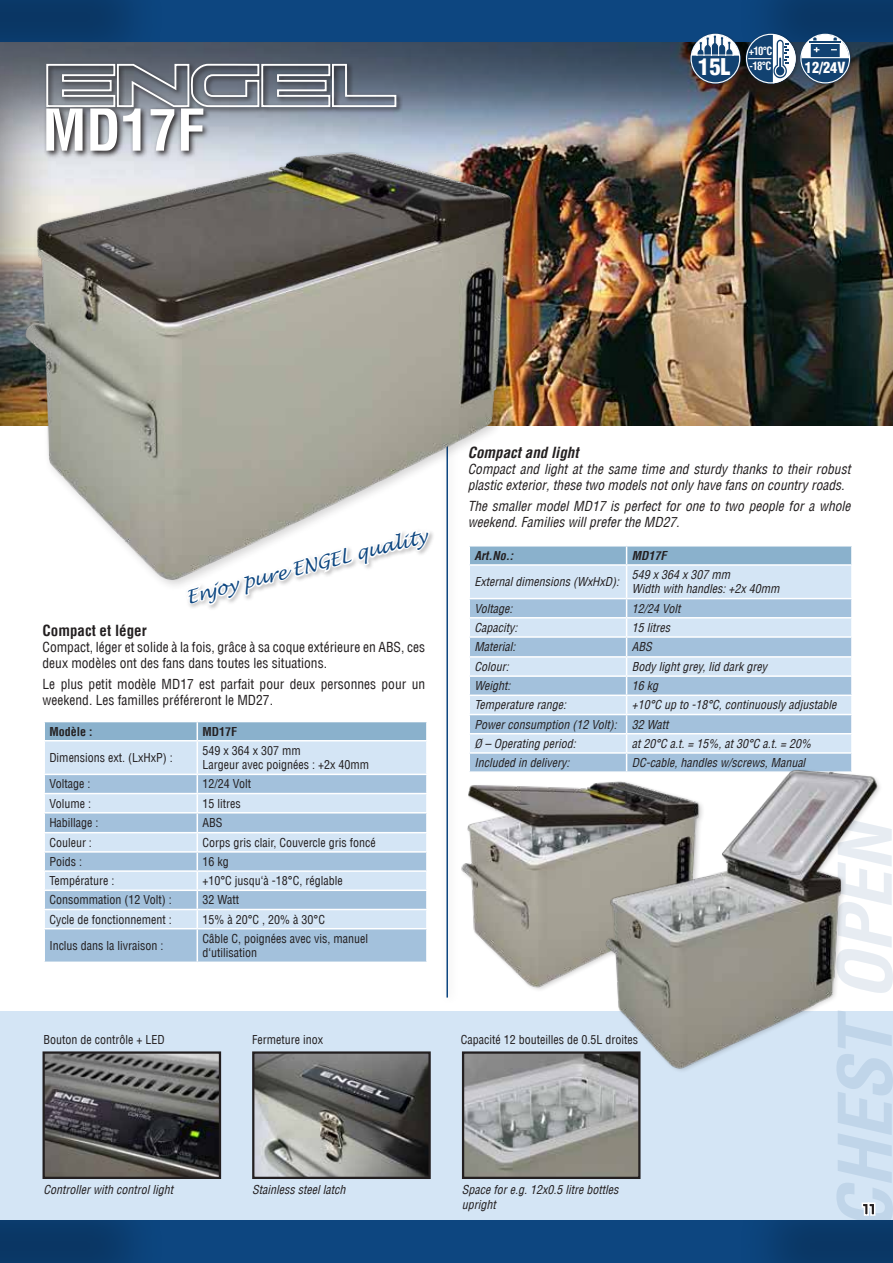
<style>
.page{position:relative;width:893px;height:1263px;background:#fff}
.page>*{position:absolute;margin:0;border:0;box-sizing:border-box;transform-origin:0 0}
.t1{font:700 condensed 56.25px "Helvetica LT";color:#fff}
.t2{font:italic 18.15px "TR Lucida Handwriting";color:#0d4680}
.t3{font:italic 700 condensed 15px "Helvetica LT";color:#231f20}
.t4{font:700 condensed 15px "Helvetica LT";color:#231f20}
.t5{font:900 condensed 15px "Helvetica LT";color:#fff;scale:.95 1}
.t6{font:italic condensed 13.5px/16.2px "Helvetica LT";color:#231f20}
.t7{font:condensed 13.5px/16.2px "Helvetica LT";color:#231f20}
.t8{font:italic condensed 12px/14.4px "Helvetica LT";color:#231f20}
.t9{font:condensed 12px/14.4px "Helvetica LT";color:#231f20}
.t10{font:italic 700 condensed 12px "Helvetica LT";color:#231f20}
.t11{font:700 condensed 12px "Helvetica LT";color:#231f20}
.t12{font:700 condensed 11.25px/15px "Helvetica LT";color:#fff;text-align:right;scale:.95 1}
.s1{font-weight:900;font-size:22.5px}
</style>
<div class="page">
<div style="left:0;top:0;width:893px;height:44px;background:#231f20;opacity:.3"></div>
<div style="left:0;top:40px;width:893px;height:385px;background:#231f20;opacity:.6"></div>
<div style="left:0;top:1011px;width:893px;height:223px;background:#d4e5f5"></div>
<div style="left:0;top:1218px;width:893px;height:45px;background:#231f20;opacity:.3"></div>
<svg style="left:861px;top:1202px;width:15px;height:14px"></svg>
<img style="left:46px;top:1054px;width:172px;height:122px">
<div style="left:43px;top:1051px;width:178px;height:128px;border:2px solid #231f20"></div>
<img style="left:255px;top:1054px;width:173px;height:122px">
<div style="left:252px;top:1051px;width:179px;height:128px;border:2px solid #231f20"></div>
<img style="left:465px;top:1054px;width:172px;height:122px">
<div style="left:462px;top:1051px;width:178px;height:128px;border:2px solid #231f20"></div>
<svg style="left:44px;top:61px;width:359px;height:53px;background:#6b7482"></svg>
<svg style="left:45px;top:63px;width:352px;height:45px;background:#7f858f"></svg>
<svg style="left:43px;top:106px;width:168px;height:35px;background:#76787e"></svg>
<hr style="left:446px;top:442px;width:2px;height:555px;background:#0d4680">
<svg style="left:188px;top:594px;width:65px;height:15px"></svg>
<img style="left:10px;top:141px;width:528px;height:453px">
<div style="left:45px;top:929px;width:381px;height:32px;background:#a3c1dc"></div>
<hr style="left:197px;top:929px;width:1px;height:32px;background:#fff">
<svg style="left:44px;top:721px;width:383px;height:207px;background:#c0d6e9"></svg>
<img style="left:461px;top:782px;width:140px;height:208px">
<hr style="left:468px;top:545px;width:159px;height:1px;background:#fff">
<svg style="left:468px;top:546px;width:384px;height:225px;background:#bfd5e9"></svg>
<div style="left:690px;top:33px;width:163px;height:54px;background:#231f20;opacity:.4"></div>
<svg style="left:691px;top:34px;width:49px;height:49px"></svg>
<svg style="left:746px;top:34px;width:104px;height:49px"></svg>
<hr style="left:691px;top:55px;width:48px;height:1px;background:#fff">
<img style="left:601px;top:757px;width:279px;height:314px">
<h1 class="t1" style="left:43px;top:95px;width:164px">MD17F</h1>
<p class="t12" style="left:698px;top:44px;width:80px">+10°C<br><span class="s1">15L</span> -18°C</p>
<p class="t5" style="left:805px;top:58px;width:44px">12/24V</p>
<h2 class="t2" style="left:183px;top:585px;width:249px;rotate:-14deg">Enjoy pure ENGEL quality</h2>
<p class="t4" style="left:43px;top:621px;width:106px">Compact et léger</p>
<p class="t7" style="left:43px;top:639px;width:384px">Compact, léger et solide à la fois, grâce à sa coque extérieure en ABS, ces deux modèles ont des fans dans toutes les situations.</p>
<p class="t7" style="left:43px;top:675px;width:384px">Le plus petit modèle MD17 est parfait pour deux personnes pour un weekend. Les familles préféreront le MD27.</p>
<p class="t11" style="left:49px;top:724px;width:45px">Modèle :</p>
<p class="t11" style="left:202px;top:724px;width:36px">MD17F</p>
<p class="t9" style="left:49px;top:750px;width:125px">Dimensions ext. (LxHxP) :</p>
<p class="t9" style="left:202px;top:743px;width:168px">549 x 364 x 307 mm<br>Largeur avec poignées : +2x 40mm</p>
<p class="t9" style="left:49px;top:777px;width:43px">Voltage :</p>
<p class="t9" style="left:202px;top:777px;width:50px">12/24 Volt</p>
<p class="t9" style="left:49px;top:796px;width:43px">Volume :</p>
<p class="t9" style="left:202px;top:796px;width:40px">15 litres</p>
<p class="t9" style="left:49px;top:815px;width:51px">Habillage :</p>
<p class="t9" style="left:202px;top:815px;width:22px">ABS</p>
<p class="t9" style="left:49px;top:835px;width:44px">Couleur :</p>
<p class="t9" style="left:202px;top:835px;width:175px">Corps gris clair, Couvercle gris foncé</p>
<p class="t9" style="left:49px;top:854px;width:34px">Poids :</p>
<p class="t9" style="left:202px;top:854px;width:28px">16 kg</p>
<p class="t9" style="left:49px;top:873px;width:67px">Température :</p>
<p class="t9" style="left:202px;top:873px;width:142px">+10°C jusqu‘à -18°C, réglable</p>
<p class="t9" style="left:49px;top:893px;width:124px">Consommation (12 Volt) :</p>
<p class="t9" style="left:202px;top:893px;width:38px">32 Watt</p>
<p class="t9" style="left:49px;top:912px;width:124px">Cycle de fonctionnement :</p>
<p class="t9" style="left:202px;top:912px;width:124px">15% à 20°C , 20% à 30°C</p>
<p class="t9" style="left:49px;top:938px;width:116px">Inclus dans la livraison :</p>
<p class="t9" style="left:202px;top:931px;width:167px">Câble C, poignées avec vis, manuel d‘utilisation</p>
<p class="t9" style="left:43px;top:1033px;width:123px">Bouton de contrôle + LED</p>
<p class="t9" style="left:252px;top:1033px;width:72px">Fermeture inox</p>
<p class="t3" style="left:468px;top:443px;width:112px">Compact and light</p>
<p class="t6" style="left:468px;top:461px;width:384px">Compact and light at the same time and sturdy thanks to their robust plastic exterior, these two models not only have fans on country roads.</p>
<p class="t6" style="left:468px;top:497px;width:384px">The smaller model MD17 is perfect for one to two people for a whole weekend. Families will prefer the MD27.</p>
<p class="t10" style="left:474px;top:548px;width:40px">Art.No.:</p>
<p class="t10" style="left:632px;top:548px;width:36px">MD17F</p>
<p class="t8" style="left:474px;top:575px;width:146px">External dimensions (WxHxD):</p>
<p class="t8" style="left:632px;top:567px;width:149px">549 x 364 x 307 mm<br>Width with handles: +2x 40mm</p>
<p class="t8" style="left:474px;top:601px;width:40px">Voltage:</p>
<p class="t8" style="left:632px;top:601px;width:50px">12/24 Volt</p>
<p class="t8" style="left:474px;top:620px;width:44px">Capacity:</p>
<p class="t8" style="left:632px;top:620px;width:40px">15 litres</p>
<p class="t8" style="left:474px;top:640px;width:42px">Material:</p>
<p class="t8" style="left:632px;top:640px;width:22px">ABS</p>
<p class="t8" style="left:474px;top:659px;width:36px">Colour:</p>
<p class="t8" style="left:632px;top:659px;width:137px">Body light grey, lid dark grey</p>
<p class="t8" style="left:474px;top:678px;width:38px">Weight:</p>
<p class="t8" style="left:632px;top:678px;width:28px">16 kg</p>
<p class="t8" style="left:474px;top:698px;width:93px">Temperature range:</p>
<p class="t8" style="left:474px;top:695px;width:364px;line-height:19.2px;text-indent:157px">+10°C up to -18°C, continuously adjustable<br>Power consumption (12 Volt): 32 Watt<br>Ø – Operating period:</p>
<p class="t8" style="left:632px;top:736px;width:181px">at 20°C a.t. = 15%, at 30°C a.t. = 20%</p>
<p class="t8" style="left:474px;top:755px;width:97px">Included in delivery:</p>
<p class="t8" style="left:632px;top:755px;width:175px">DC-cable, handles w/screws, Manual</p>
<p class="t9" style="left:461px;top:1033px;width:179px">Capacité 12 bouteilles de 0.5L droites</p>
<p class="t8" style="left:43px;top:1183px;width:131px">Controller with control light</p>
<p class="t8" style="left:252px;top:1183px;width:95px">Stainless steel latch</p>
<p class="t8" style="left:462px;top:1183px;width:158px">Space for e.g. 12x0.5 litre bottles upright</p>
</div>
